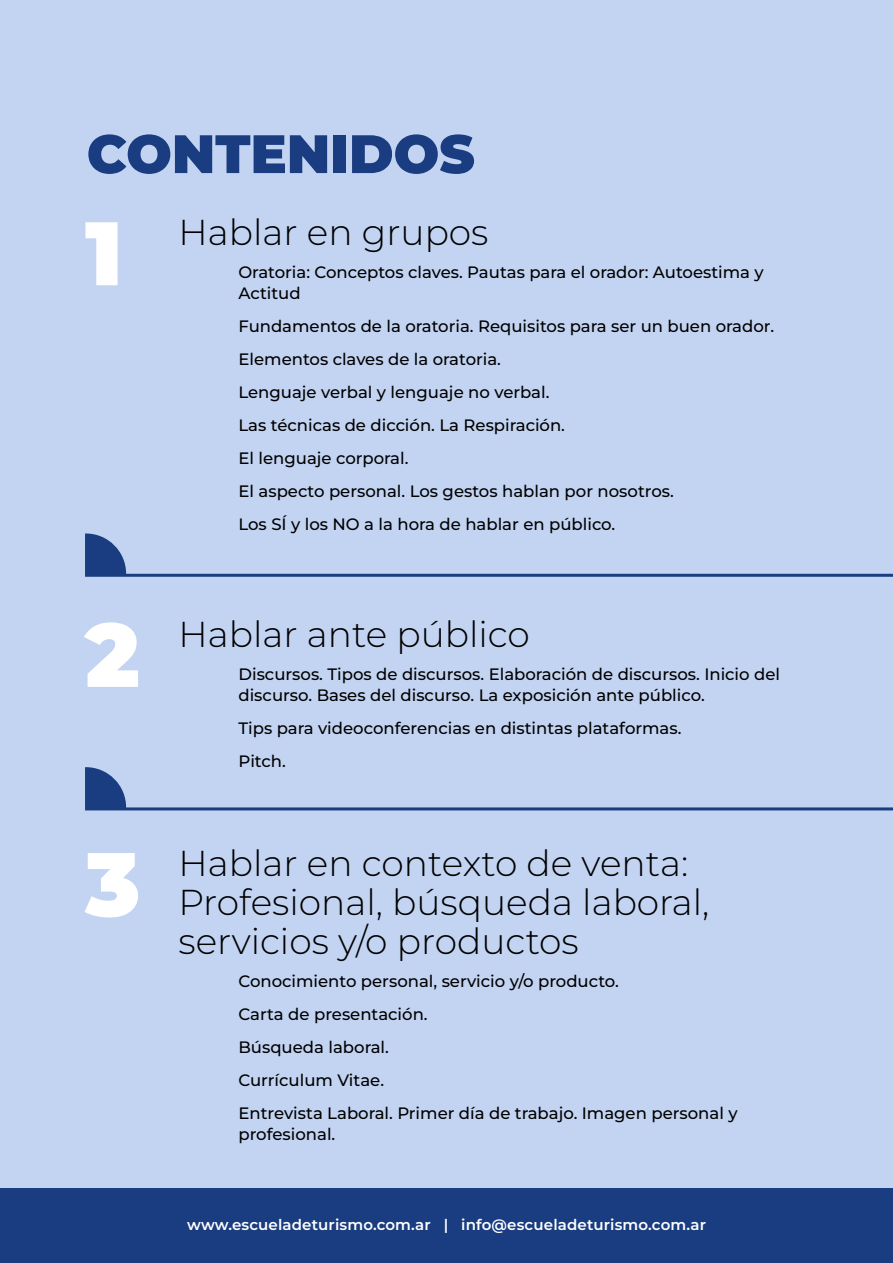
<style>
.page{position:relative;width:893px;height:1263px;background:#c3d4f2}
.page>*{position:absolute;margin:0;border:0;box-sizing:border-box;transform-origin:0 0}
.t1{font:900 90px "Montserrat";color:#fff}
.t2{font:900 54px "Montserrat";color:#193d80}
.t3{font:300 36px/39px "Montserrat";color:#000}
.t4{font:500 16.5px/33px "Montserrat";color:#000}
.t5{font:600 15px "Montserrat";letter-spacing:.01em;color:#fff}
</style>
<div class="page">
<svg style="left:85px;top:533px;width:808px;height:44px"></svg>
<svg style="left:85px;top:767px;width:808px;height:43px"></svg>
<div style="left:0;top:1188px;width:893px;height:75px;background:#193d80"></div>
<h2 class="t2" style="left:87px;top:118px;width:389px">CONTENIDOS</h2>
<h1 class="t1" style="left:85px;top:193px;width:39px">1</h1>
<h3 class="t3" style="left:178px;top:212px;width:312px">Hablar en grupos</h3>
<p class="t4" style="left:238px;top:261px;width:527px;line-height:21px">Oratoria: Conceptos claves. Pautas para el orador: Autoestima y<br>Actitud</p>
<p class="t4" style="left:238px;top:309px;width:537px">Fundamentos de la oratoria. Requisitos para ser un buen orador.<br>Elementos claves de la oratoria.<br>Lenguaje verbal y lenguaje no verbal.<br>Las técnicas de dicción. La Respiración.<br>El lenguaje corporal.<br>El aspecto personal. Los gestos hablan por nosotros.<br>Los SÍ y los NO a la hora de hablar en público.</p>
<h1 class="t1" style="left:85px;top:595px;width:56px">2</h1>
<h1 class="t1" style="left:85px;top:824px;width:57px">3</h1>
<h3 class="t3" style="left:178px;top:613px;width:353px">Hablar ante público</h3>
<p class="t4" style="left:238px;top:663px;width:543px;line-height:21px">Discursos. Tipos de discursos. Elaboración de discursos. Inicio del discurso. Bases del discurso. La exposición ante público.</p>
<p class="t4" style="left:238px;top:711px;width:444px">Tips para videoconferencias en distintas plataformas.<br>Pitch.</p>
<h3 class="t3" style="left:178px;top:843px;width:532px">Hablar en contexto de venta:<br>Profesional, búsqueda laboral, servicios y/o productos</h3>
<p class="t4" style="left:238px;top:964px;width:501px">Conocimiento personal, servicio y/o producto.<br>Carta de presentación.<br>Búsqueda laboral.<br>Currículum Vitae.<br>Entrevista Laboral. Primer día de trabajo. Imagen personal y</p>
<p class="t4" style="left:238px;top:1117px;width:98px">profesional.</p>
<p class="t5" style="left:187px;top:1214px;width:520px">www.escueladeturismo.com.ar | info@escueladeturismo.com.ar</p>
</div>
